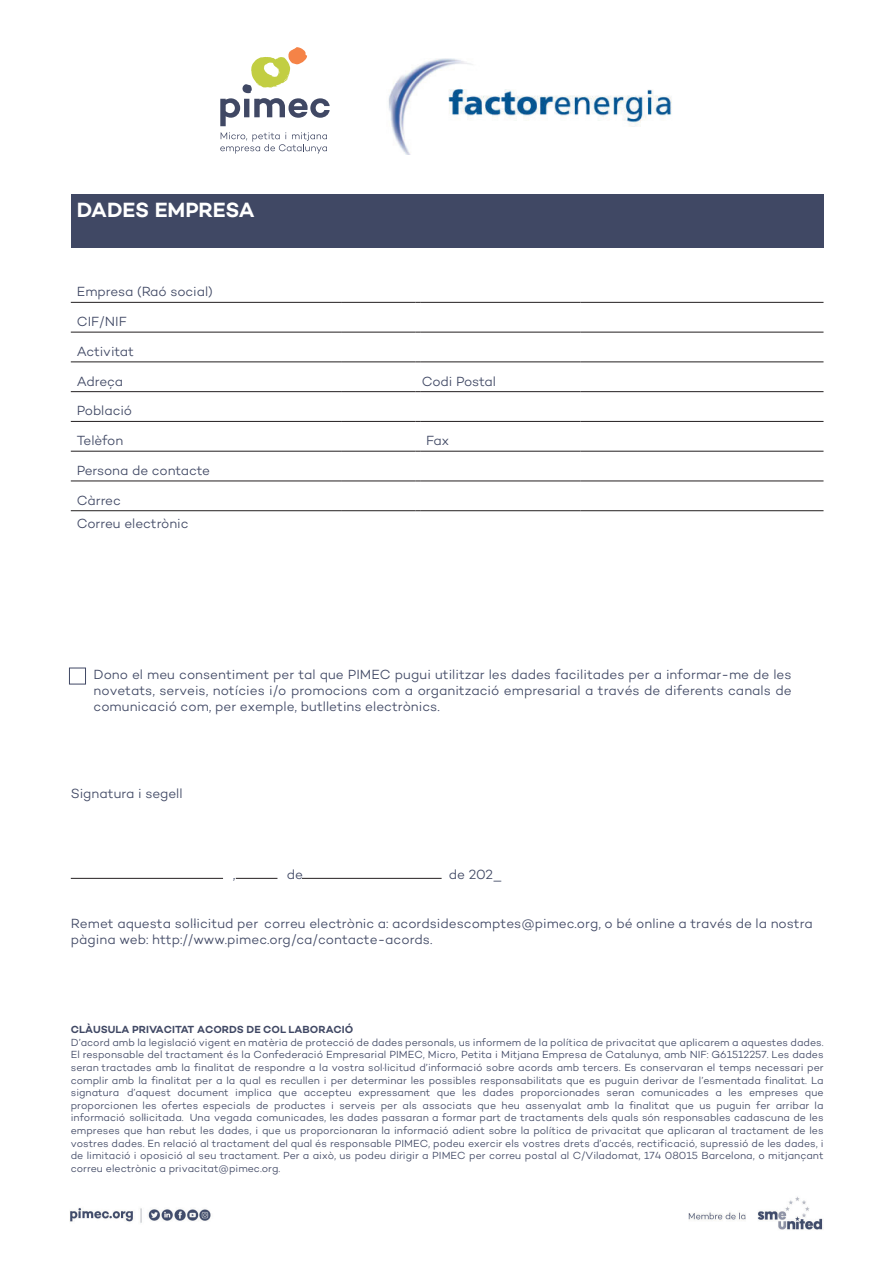
<style>
.page{position:relative;width:893px;height:1263px;background:#fff}
.page>*{position:absolute;margin:0;border:0;box-sizing:border-box;transform-origin:0 0}
.t1{font:600 21px "Campton";letter-spacing:-.01em;color:#fff}
.t2{font:300 13.5px/16.2px "Campton";color:#404864}
.t3{font:300 10.5px/12.6px "Campton";color:#404864;text-align:justify}
.t4{font:600 10.5px "Campton";color:#404864}
</style>
<div class="page">
<div style="left:71px;top:194px;width:752px;height:54px;background:#404864"></div>
<hr style="left:71px;top:302px;width:270px;height:1px;background:#231f20">
<hr style="left:341px;top:302px;width:75px;height:1px;background:#231f20">
<hr style="left:420px;top:302px;width:161px;height:1px;background:#231f20">
<hr style="left:581px;top:302px;width:57px;height:1px;background:#231f20">
<hr style="left:638px;top:302px;width:185px;height:1px;background:#231f20">
<hr style="left:71px;top:332px;width:270px;height:1px;background:#231f20">
<hr style="left:341px;top:332px;width:75px;height:1px;background:#231f20">
<hr style="left:420px;top:332px;width:161px;height:1px;background:#231f20">
<hr style="left:581px;top:332px;width:57px;height:1px;background:#231f20">
<hr style="left:638px;top:332px;width:185px;height:1px;background:#231f20">
<hr style="left:71px;top:362px;width:270px;height:1px;background:#231f20">
<hr style="left:341px;top:362px;width:75px;height:1px;background:#231f20">
<hr style="left:420px;top:362px;width:161px;height:1px;background:#231f20">
<hr style="left:581px;top:362px;width:57px;height:1px;background:#231f20">
<hr style="left:638px;top:362px;width:185px;height:1px;background:#231f20">
<hr style="left:71px;top:391px;width:270px;height:1px;background:#231f20">
<hr style="left:341px;top:391px;width:75px;height:1px;background:#231f20">
<hr style="left:420px;top:391px;width:161px;height:1px;background:#231f20">
<hr style="left:581px;top:391px;width:57px;height:1px;background:#231f20">
<hr style="left:638px;top:391px;width:185px;height:1px;background:#231f20">
<hr style="left:71px;top:421px;width:270px;height:1px;background:#231f20">
<hr style="left:341px;top:421px;width:75px;height:1px;background:#231f20">
<hr style="left:420px;top:421px;width:161px;height:1px;background:#231f20">
<hr style="left:581px;top:421px;width:57px;height:1px;background:#231f20">
<hr style="left:638px;top:421px;width:185px;height:1px;background:#231f20">
<hr style="left:71px;top:451px;width:270px;height:1px;background:#231f20">
<hr style="left:341px;top:451px;width:75px;height:1px;background:#231f20">
<hr style="left:420px;top:451px;width:161px;height:1px;background:#231f20">
<hr style="left:581px;top:451px;width:57px;height:1px;background:#231f20">
<hr style="left:638px;top:451px;width:185px;height:1px;background:#231f20">
<hr style="left:71px;top:481px;width:270px;height:1px;background:#231f20">
<hr style="left:341px;top:481px;width:75px;height:1px;background:#231f20">
<hr style="left:420px;top:481px;width:161px;height:1px;background:#231f20">
<hr style="left:581px;top:481px;width:57px;height:1px;background:#231f20">
<hr style="left:638px;top:481px;width:185px;height:1px;background:#231f20">
<hr style="left:71px;top:510px;width:270px;height:1px;background:#231f20">
<hr style="left:341px;top:510px;width:75px;height:1px;background:#231f20">
<hr style="left:420px;top:510px;width:161px;height:1px;background:#231f20">
<hr style="left:581px;top:510px;width:57px;height:1px;background:#231f20">
<hr style="left:638px;top:510px;width:185px;height:1px;background:#231f20">
<div style="left:69px;top:668px;width:17px;height:16px;border:1px solid #404864"></div>
<hr style="left:71px;top:878px;width:152px;height:1px;background:#231f20">
<hr style="left:302px;top:878px;width:140px;height:1px;background:#231f20">
<hr style="left:236px;top:878px;width:41px;height:1px;background:#231f20">
<img style="left:69px;top:1196px;width:754px;height:34px">
<svg style="left:220px;top:132px;width:107px;height:22px"></svg>
<svg style="left:220px;top:47px;width:110px;height:79px"></svg>
<img style="left:388px;top:59px;width:284px;height:96px">
<h1 class="t1" style="left:77px;top:197px;width:179px">DADES EMPRESA</h1>
<p class="t2" style="left:77px;top:283px;width:138px">Empresa (Raó social)</p>
<p class="t2" style="left:77px;top:313px;width:52px">CIF/NIF</p>
<p class="t2" style="left:77px;top:343px;width:59px">Activitat</p>
<p class="t2" style="left:77px;top:373px;width:48px">Adreça</p>
<p class="t2" style="left:422px;top:373px;width:76px">Codi Postal</p>
<p class="t2" style="left:77px;top:402px;width:57px">Població</p>
<p class="t2" style="left:77px;top:432px;width:48px">Telèfon</p>
<p class="t2" style="left:426px;top:432px;width:25px">Fax</p>
<p class="t2" style="left:77px;top:462px;width:135px">Persona de contacte</p>
<p class="t2" style="left:77px;top:488px;width:113px;line-height:22.8px">Càrrec<br>Correu electrònic</p>
<p class="t2" style="left:94px;top:666px;width:699px;text-align:justify">Dono el meu consentiment per tal que PIMEC pugui utilitzar les dades facilitades per a informar-me de les novetats, serveis, notícies i/o promocions com a organització empresarial a través de diferents canals de comunicació com, per exemple, butlletins electrònics.</p>
<p class="t2" style="left:71px;top:785px;width:113px">Signatura i segell</p>
<p class="t2" style="left:287px;top:866px;width:18px">de</p>
<p class="t2" style="left:449px;top:866px;width:55px">de 202_</p>
<p class="t2" style="left:71px;top:915px;width:744px">Remet aquesta sol·licitud per correu electrònic a: acordsidescomptes@pimec.org, o bé online a través de la nostra pàgina web: http://www.pimec.org/ca/contacte-acords.</p>
<p class="t2" style="left:233px;top:866px;width:4px">,</p>
<p class="t4" style="left:71px;top:1023px;width:284px">CLÀUSULA PRIVACITAT ACORDS DE COL LABORACIÓ</p>
<p class="t3" style="left:71px;top:1036px;width:754px">D’acord amb la legislació vigent en matèria de protecció de dades personals, us informem de la política de privacitat que aplicarem a aquestes dades.<br>El responsable del tractament és la Confederació Empresarial PIMEC, Micro, Petita i Mitjana Empresa de Catalunya, amb NIF: G61512257. Les dades seran tractades amb la finalitat de respondre a la vostra sol·licitud d’informació sobre acords amb tercers. Es conservaran el temps necessari per complir amb la finalitat per a la qual es recullen i per determinar les possibles responsabilitats que es puguin derivar de l’esmentada finalitat. La signatura d’aquest document implica que accepteu expressament que les dades proporcionades seran comunicades a les empreses que proporcionen les ofertes especials de productes i serveis per als associats que heu assenyalat amb la finalitat que us puguin fer arribar la informació sol·licitada. Una vegada comunicades, les dades passaran a formar part de tractaments dels quals són responsables cadascuna de les empreses que han rebut les dades, i que us proporcionaran la informació adient sobre la política de privacitat que aplicaran al tractament de les vostres dades. En relació al tractament del qual és responsable PIMEC, podeu exercir els vostres drets d’accés, rectificació, supressió de les dades, i de limitació i oposició al seu tractament. Per a això, us podeu dirigir a PIMEC per correu postal al C/Viladomat, 174 08015 Barcelona, o mitjançant correu electrònic a privacitat@pimec.org.</p>
</div>
